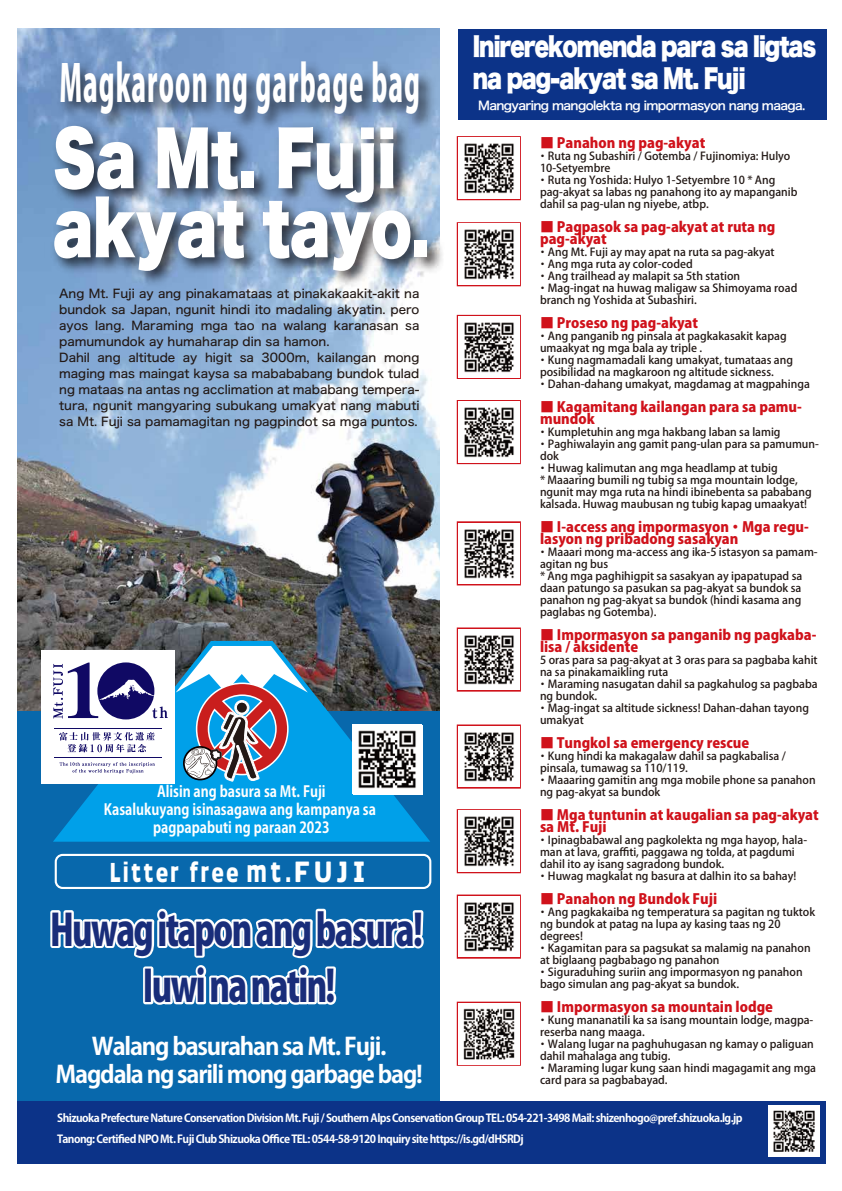
<style>
.page{position:relative;width:842px;height:1191px;background:#fff}
.page>*{position:absolute;margin:0;border:0;box-sizing:border-box;transform-origin:0 0}
.t1{font:71.2px/69px "Hiragino Sans W9";color:#fff;scale:.76 1}
.t2{font:800 50.4px "Koz Go Pr 6 N";letter-spacing:.04em;color:#fff;scale:.52 1}
.t3{font:800 43.2px/56.3px "Koz Go Pr 6 N";letter-spacing:-.05em;color:#192d7a;text-align:center;scale:.77 1}
.t4{font:32.3px "Ginger Pro";letter-spacing:.12em;color:#fff;scale:.73 1}
.t5{font:25.6px/31.7px "Hiragino Sans W9";letter-spacing:-.05em;color:#fff;scale:.78 1}
.t6{font:700 23.8px/28.5px "Koz Go Pr 6 N";letter-spacing:-.05em;color:#fff;text-align:center}
.t7{font:700 15.3px/18.3px "Koz Go Pr 6 N";color:#fff;text-align:center;scale:.86 1}
.t8{font:800 14px/12px "Koz Go Pr 6 N";color:#d0121b}
.t9{font:12px/16px "Hiragino Sans W5";color:#221815}
.t10{font:12px "Hiragino Sans W6";letter-spacing:-.05em;color:#fff}
.t11{font:500 11px/12px "Koz Go Pr 6 N";color:#221815}
.t12{font:700 11px/21px "Koz Go Pr 6 N";letter-spacing:-.05em;color:#fff}
.s1{font-family:"Kobenhavn";font-weight:900}
.s2{font-size:34.7px}
.s3{font-family:"Kobenhavn";font-weight:900;font-size:34.7px}
</style>
<div class="page">
<div style="left:18px;top:711px;width:422px;height:390px;background:#0868ac"></div>
<img style="left:18px;top:29px;width:422px;height:681px">
<div style="left:458px;top:29px;width:368px;height:91px;background:#0c3388"></div>
<div style="left:18px;top:1100px;width:808px;height:63px;background:#0c3388"></div>
<img style="left:45px;top:114px;width:398px;height:274px">
<div style="left:55px;top:854px;width:376px;height:35px;border:2px solid #fff;border-radius:7px"></div>
<svg style="left:53px;top:641px;width:377px;height:200px;background:#1984ba"></svg>
<svg style="left:176px;top:646px;width:132px;height:135px"></svg>
<svg style="left:457px;top:136px;width:64px;height:64px"></svg>
<img style="left:458px;top:138px;width:61px;height:60px">
<svg style="left:457px;top:222px;width:64px;height:64px"></svg>
<img style="left:458px;top:224px;width:61px;height:60px">
<svg style="left:457px;top:315px;width:64px;height:64px"></svg>
<img style="left:458px;top:316px;width:61px;height:61px">
<svg style="left:457px;top:400px;width:64px;height:64px"></svg>
<img style="left:458px;top:402px;width:61px;height:60px">
<svg style="left:457px;top:521px;width:64px;height:64px"></svg>
<img style="left:458px;top:523px;width:61px;height:61px">
<svg style="left:457px;top:627px;width:64px;height:64px"></svg>
<img style="left:458px;top:629px;width:61px;height:61px">
<svg style="left:457px;top:724px;width:64px;height:64px"></svg>
<img style="left:458px;top:726px;width:61px;height:61px">
<svg style="left:457px;top:809px;width:64px;height:64px"></svg>
<img style="left:458px;top:810px;width:61px;height:61px">
<svg style="left:457px;top:894px;width:64px;height:64px"></svg>
<img style="left:458px;top:896px;width:61px;height:61px">
<svg style="left:457px;top:1001px;width:64px;height:64px"></svg>
<img style="left:458px;top:1003px;width:61px;height:61px">
<img style="left:51px;top:50px;width:392px;height:95px">
<svg style="left:50px;top:908px;width:374px;height:97px"></svg>
<img style="left:768px;top:1105px;width:51px;height:51px">
<img style="left:353px;top:724px;width:69px;height:69px">
<div style="left:41px;top:650px;width:133px;height:133px;background:#fff"></div>
<svg style="left:59px;top:732px;width:96px;height:20px"></svg>
<svg style="left:59px;top:762px;width:96px;height:11px"></svg>
<svg style="left:53px;top:662px;width:115px;height:56px"></svg>
<hr style="left:54px;top:728px;width:108px;height:1px;background:#100964">
<hr style="left:54px;top:757px;width:108px;height:1px;background:#100964">
<h2 class="t2" style="left:59px;top:55px;width:695px">Magkaroon ng garbage bag</h2>
<h1 class="t1" style="left:53px;top:126px;width:498px">Sa Mt. Fuji akyat tayo.</h1>
<p class="t9" style="left:59px;top:285px;width:362px">Ang Mt. Fuji ay ang pinakamataas at pinakakaakit-akit na bundok sa Japan, ngunit hindi ito madaling akyatin. pero ayos lang. Maraming mga tao na walang karanasan sa pamumundok ay humaharap din sa hamon.<br>Dahil ang altitude ay higit sa 3000m, kailangan mong maging mas maingat kaysa sa mabababang bundok tulad ng mataas na antas ng acclimation at mababang tempera&shy;tura, ngunit mangyaring subukang umakyat nang mabuti sa Mt. Fuji sa pamamagitan ng pagpindot sa mga puntos.</p>
<h3 class="t7" style="left:104px;top:782px;width:318px">Alisin ang basura sa Mt. Fuji<br>Kasalukuyang isinasagawa ang kampanya sa pagpapabuti ng paraan 2023</h3>
<h3 class="t4" style="left:110px;top:851px;width:351px">Litt<span class="s1">e</span>r fr<span class="s1">ee</span> <span class="s2">mt.</span><span class="s3">FUJI</span></h3>
<h3 class="t3" style="left:50px;top:902px;width:486px">Huwag itapon ang basura!<br>Iuwi na natin!</h3>
<h3 class="t6" style="left:56px;top:1032px;width:369px">Walang basurahan sa Mt. Fuji.<br>Magdala ng sarili mong garbage bag!</h3>
<h3 class="t5" style="left:473px;top:31px;width:442px">Inirerekomenda para sa ligtas na pag-akyat sa Mt. Fuji</h3>
<p class="t10" style="left:478px;top:94px;width:329px">Mangyaring mangolekta ng impormasyon nang maaga.</p>
<p class="t8" style="left:540px;top:137px;width:167px">■ Panahon ng pag-akyat</p>
<p class="t11" style="left:537px;top:150px;width:262px">・ Ruta ng Subashiri / Gotemba / Fujinomiya: Hulyo 10-Setyembre<br>・ Ruta ng Yoshida: Hulyo 1-Setyembre 10 * Ang pag-akyat sa labas ng panahong ito ay mapanganib dahil sa pag-ulan ng niyebe, atbp.</p>
<p class="t8" style="left:540px;top:221px;width:237px">■ Pagpasok sa pag-akyat at ruta ng pag-akyat</p>
<p class="t11" style="left:537px;top:246px;width:262px">・ Ang Mt. Fuji ay may apat na ruta sa pag-akyat<br>・ Ang mga ruta ay color-coded<br>・ Ang trailhead ay malapit sa 5th station<br>・ Mag-ingat na huwag maligaw sa Shimoyama road branch ng Yoshida at Subashiri.</p>
<p class="t8" style="left:540px;top:317px;width:160px">■ Proseso ng pag-akyat</p>
<p class="t11" style="left:537px;top:330px;width:274px">・ Ang panganib ng pinsala at pagkakasakit kapag umaakyat ng mga bala ay triple .<br>・ Kung nagmamadali kang umakyat, tumataas ang posibilidad na magkaroon ng altitude sickness.<br>・ Dahan-dahang umakyat, magdamag at magpahinga</p>
<p class="t8" style="left:540px;top:401px;width:263px">■ Kagamitang kailangan para sa pamu&shy;mundok</p>
<p class="t11" style="left:537px;top:426px;width:283px">・ Kumpletuhin ang mga hakbang laban sa lamig<br>・ Paghiwalayin ang gamit pang-ulan para sa pamumun&shy;dok<br>・ Huwag kalimutan ang mga headlamp at tubig<br>* Maaaring bumili ng tubig sa mga mountain lodge, ngunit may mga ruta na hindi ibinebenta sa pababang kalsada. Huwag maubusan ng tubig kapag umaakyat!</p>
<p class="t8" style="left:540px;top:521px;width:270px">■ I-access ang impormasyon ・ Mga regu&shy;lasyon ng pribadong sasakyan</p>
<p class="t11" style="left:537px;top:546px;width:282px">・ Maaari mong ma-access ang ika-5 istasyon sa pamam&shy;agitan ng bus<br>* Ang mga paghihigpit sa sasakyan ay ipapatupad sa daan patungo sa pasukan sa pag-akyat sa bundok sa panahon ng pag-akyat sa bundok (hindi kasama ang paglabas ng Gotemba).</p>
<p class="t8" style="left:540px;top:629px;width:278px">■ Impormasyon sa panganib ng pagkaba&shy;lisa / aksidente</p>
<p class="t11" style="left:537px;top:654px;width:282px">5 oras para sa pag-akyat at 3 oras para sa pagbaba kahit na sa pinakamaikling ruta<br>・ Maraming nasugatan dahil sa pagkahulog sa pagbaba ng bundok.<br>・ Mag-ingat sa altitude sickness! Dahan-dahan tayong umakyat</p>
<p class="t8" style="left:540px;top:737px;width:211px">■ Tungkol sa emergency rescue</p>
<p class="t11" style="left:537px;top:750px;width:280px">・ Kung hindi ka makagalaw dahil sa pagkabalisa / pinsala, tumawag sa 110/119.<br>・ Maaaring gamitin ang mga mobile phone sa panahon ng pag-akyat sa bundok</p>
<p class="t8" style="left:540px;top:809px;width:280px">■ Mga tuntunin at kaugalian sa pag-akyat sa Mt. Fuji</p>
<p class="t11" style="left:537px;top:834px;width:271px">・ Ipinagbabawal ang pagkolekta ng mga hayop, hala&shy;man at lava, graffiti, paggawa ng tolda, at pagdumi dahil ito ay isang sagradong bundok.<br>・ Huwag magkalat ng basura at dalhin ito sa bahay!</p>
<p class="t8" style="left:540px;top:893px;width:179px">■ Panahon ng Bundok Fuji</p>
<p class="t11" style="left:537px;top:906px;width:279px">・ Ang pagkakaiba ng temperatura sa pagitan ng tuktok ng bundok at patag na lupa ay kasing taas ng 20 degrees!<br>・ Kagamitan para sa pagsukat sa malamig na panahon at biglaang pagbabago ng panahon<br>・ Siguraduhing suriin ang impormasyon ng panahon bago simulan ang pag-akyat sa bundok.</p>
<p class="t8" style="left:540px;top:1001px;width:235px">■ Impormasyon sa mountain lodge</p>
<p class="t11" style="left:537px;top:1014px;width:280px">・ Kung mananatili ka sa isang mountain lodge, magpa&shy;reserba nang maaga.<br>・ Walang lugar na paghuhugasan ng kamay o paliguan dahil mahalaga ang tubig.<br>・ Maraming lugar kung saan hindi magagamit ang mga card para sa pagbabayad.</p>
<p class="t12" style="left:57px;top:1107px;width:687px">Shizuoka Prefecture Nature Conservation Division Mt. Fuji / Southern Alps Conservation Group TEL: 054-221-3498 Mail: shizenhogo@pref.shizuoka.lg.jp<br>Tanong: Certified NPO Mt. Fuji Club Shizuoka Office TEL: 0544-58-9120 Inquiry site https://is.gd/dHSRDj</p>
</div>
